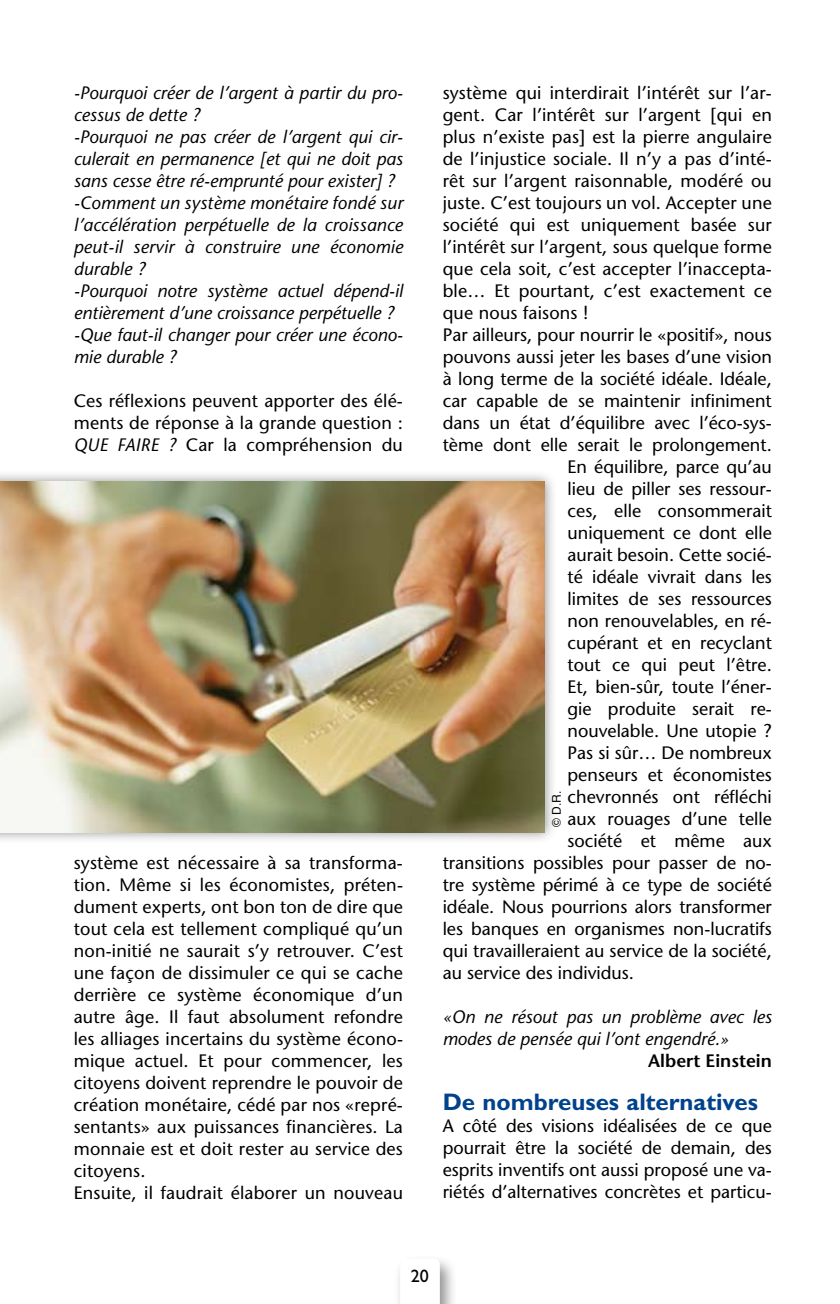
<style>
.page{position:relative;width:840px;height:1304px;background:#fff}
.page>*{position:absolute;margin:0;border:0;box-sizing:border-box;transform-origin:0 0}
.t1{font:700 24px "Gill Sans";color:#00428c}
.t2{font:18px/22px "Stone Sans";letter-spacing:.01em;color:#000}
.t3{font:italic 18px/22px "Stone Sans";color:#000}
.t4{font:600 18px "Stone Sans";color:#000}
.t5{font:18px "Gill Sans";color:#000}
.t6{font:12px "Helvetica";color:#000}
.s1{font-style:italic}
</style>
<div class="page">
<div style="left:393px;top:1254px;width:64px;height:50px;background:#000;opacity:.44"></div>
<svg style="left:400px;top:1259px;width:39px;height:45px"></svg>
<div style="left:0;top:469px;width:556px;height:375px;background:#000;opacity:.44"></div>
<img style="left:0;top:482px;width:544px;height:350px">
<p class="t3" style="left:74px;top:82px;width:330px">-Pourquoi créer de l’argent à partir du pro&shy;cessus de dette ?<br>-Pourquoi ne pas créer de l’argent qui cir&shy;culerait en permanence [et qui ne doit pas sans cesse être ré-emprunté pour exister] ? -Comment un système monétaire fondé sur l’accélération perpétuelle de la croissance peut-il servir à construire une économie durable ?<br>-Pourquoi notre système actuel dépend-il entièrement d’une croissance perpétuelle ? -Que faut-il changer pour créer une écono&shy;mie durable ?</p>
<p class="t2" style="left:74px;top:390px;width:330px">Ces réflexions peuvent apporter des élé&shy;ments de réponse à la grande question :</p>
<p class="t3" style="left:74px;top:434px;width:13px">que</p>
<p class="t3" style="left:117px;top:434px;width:10px">faire</p>
<p class="t2" style="left:168px;top:434px;width:236px"><span class="s1">?</span> Car la compréhension du</p>
<p class="t2" style="left:74px;top:852px;width:330px">système est nécessaire à sa transforma&shy;tion. Même si les économistes, préten&shy;dument experts, ont bon ton de dire que tout cela est tellement compliqué qu’un non-initié ne saurait s’y retrouver. C’est une façon de dissimuler ce qui se cache derrière ce système économique d’un autre âge. Il faut absolument refondre les alliages incertains du système écono&shy;mique actuel. Et pour commencer, les citoyens doivent reprendre le pouvoir de création monétaire, cédé par nos «repré&shy;sentants» aux puissances financières. La monnaie est et doit rester au service des citoyens.<br>Ensuite, il faudrait élaborer un nouveau</p>
<p class="t2" style="left:442px;top:82px;width:330px">système qui interdirait l’intérêt sur l’ar-</p>
<p class="t2" style="left:442px;top:104px;width:330px">gent. Car l’intérêt sur l’argent [qui en</p>
<p class="t2" style="left:442px;top:126px;width:330px">plus n’existe pas] est la pierre angulaire</p>
<p class="t2" style="left:442px;top:148px;width:330px">de l’injustice sociale. Il n’y a pas d’inté-</p>
<p class="t2" style="left:442px;top:170px;width:330px">rêt sur l’argent raisonnable, modéré ou</p>
<p class="t2" style="left:442px;top:192px;width:330px">juste. C’est toujours un vol. Accepter une</p>
<p class="t2" style="left:442px;top:214px;width:330px">société qui est uniquement basée sur</p>
<p class="t2" style="left:442px;top:236px;width:330px">l’intérêt sur l’argent, sous quelque forme</p>
<p class="t2" style="left:442px;top:258px;width:330px">que cela soit, c’est accepter l’inaccepta-</p>
<p class="t2" style="left:442px;top:280px;width:330px">ble… Et pourtant, c’est exactement ce</p>
<p class="t2" style="left:442px;top:302px;width:147px">que nous faisons !</p>
<p class="t2" style="left:442px;top:324px;width:330px">Par ailleurs, pour nourrir le «positif», nous</p>
<p class="t2" style="left:442px;top:346px;width:330px">pouvons aussi jeter les bases d’une vision</p>
<p class="t2" style="left:442px;top:368px;width:330px">à long terme de la société idéale. Idéale,</p>
<p class="t2" style="left:442px;top:390px;width:330px">car capable de se maintenir infiniment</p>
<p class="t2" style="left:442px;top:412px;width:330px">dans un état d’équilibre avec l’éco-sys-</p>
<p class="t2" style="left:442px;top:434px;width:330px">tème dont elle serait le prolongement.</p>
<p class="t2" style="left:567px;top:456px;width:206px">En équilibre, parce qu’au</p>
<p class="t2" style="left:567px;top:478px;width:206px">lieu de piller ses ressour-</p>
<p class="t2" style="left:567px;top:500px;width:206px">ces, elle consommerait</p>
<p class="t2" style="left:567px;top:522px;width:206px">uniquement ce dont elle</p>
<p class="t2" style="left:567px;top:544px;width:206px">aurait besoin. Cette socié-</p>
<p class="t2" style="left:567px;top:566px;width:206px">té idéale vivrait dans les</p>
<p class="t2" style="left:567px;top:588px;width:206px">limites de ses ressources</p>
<p class="t2" style="left:567px;top:610px;width:206px">non renouvelables, en ré-</p>
<p class="t2" style="left:567px;top:632px;width:206px">cupérant et en recyclant</p>
<p class="t2" style="left:567px;top:654px;width:206px">tout ce qui peut l’être.</p>
<p class="t2" style="left:567px;top:676px;width:206px">Et, bien-sûr, toute l’éner-</p>
<p class="t2" style="left:567px;top:698px;width:206px">gie produite serait re-</p>
<p class="t2" style="left:567px;top:720px;width:206px">nouvelable. Une utopie ?</p>
<p class="t2" style="left:567px;top:742px;width:206px">Pas si sûr… De nombreux</p>
<p class="t2" style="left:567px;top:764px;width:206px">penseurs et économistes</p>
<p class="t2" style="left:567px;top:786px;width:206px">chevronnés ont réfléchi</p>
<p class="t2" style="left:567px;top:808px;width:206px">aux rouages d’une telle</p>
<p class="t2" style="left:567px;top:830px;width:206px">société et même aux</p>
<p class="t2" style="left:442px;top:852px;width:330px">transitions possibles pour passer de no-</p>
<p class="t2" style="left:442px;top:874px;width:330px">tre système périmé à ce type de société</p>
<p class="t2" style="left:442px;top:896px;width:330px">idéale. Nous pourrions alors transformer</p>
<p class="t2" style="left:442px;top:918px;width:330px">les banques en organismes non-lucratifs</p>
<p class="t2" style="left:442px;top:940px;width:330px">qui travailleraient au service de la société,</p>
<p class="t2" style="left:442px;top:962px;width:193px">au service des individus.</p>
<p class="t3" style="left:442px;top:1006px;width:330px">«On ne résout pas un problème avec les modes de pensée qui l’ont engendré.»</p>
<p class="t4" style="left:648px;top:1050px;width:125px">Albert Einstein</p>
<h1 class="t1" style="left:442px;top:1088px;width:316px">De nombreuses alternatives</h1>
<p class="t2" style="left:442px;top:1115px;width:330px;text-align:justify">A côté des visions idéalisées de ce que pourrait être la société de demain, des esprits inventifs ont aussi proposé une va&shy;riétés d’alternatives concrètes et particu-</p>
<p class="t6" style="left:547px;top:827px;width:38px;rotate:-90deg">© D.R.</p>
<p class="t5" style="left:411px;top:1265px;width:19px">20</p>
</div>
